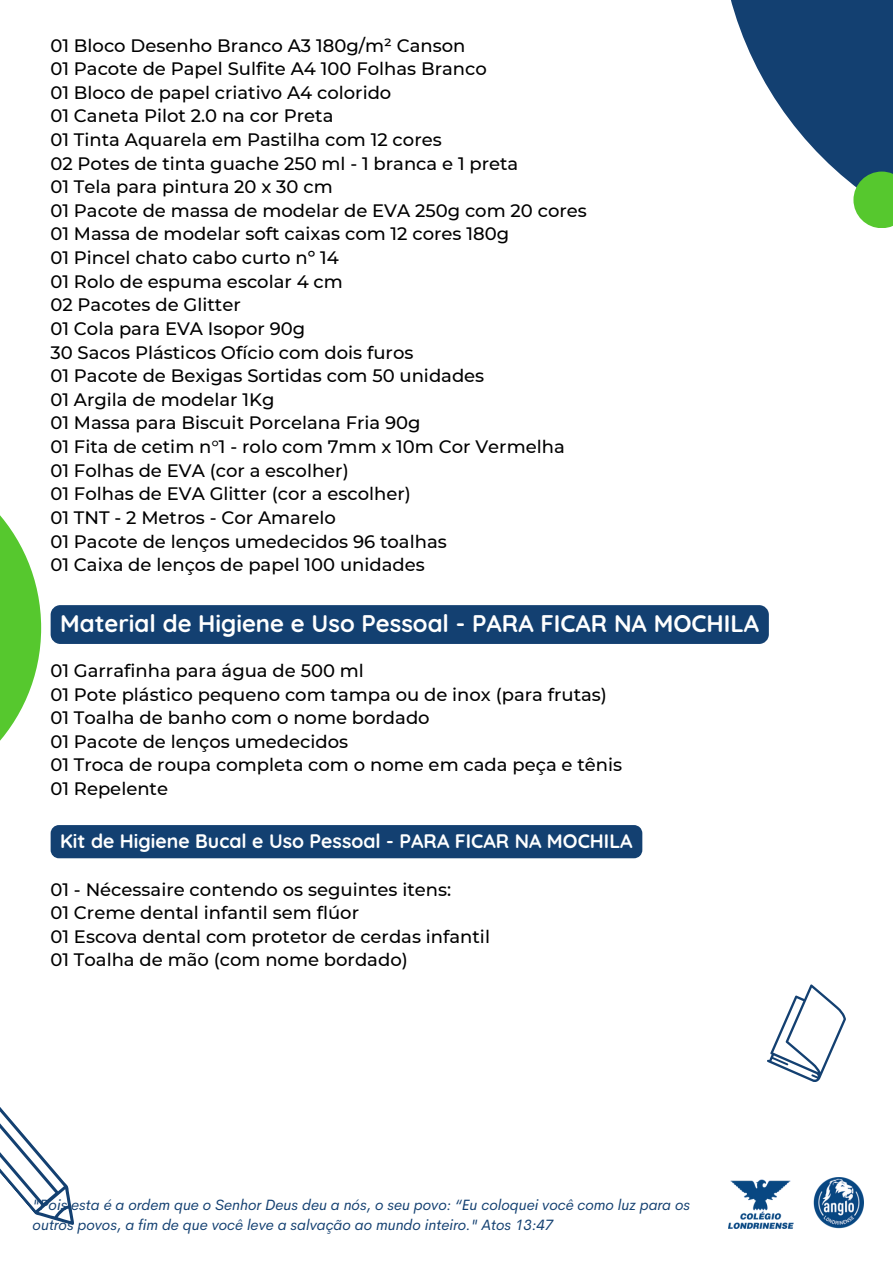
<style>
.page{position:relative;width:893px;height:1264px;background:#fff}
.page>*{position:absolute;margin:0;border:0;box-sizing:border-box;transform-origin:0 0}
.t1{font:700 24px "Quicksand";color:#fff}
.t2{font:700 19.5px "Quicksand";color:#fff}
.t3{font:500 18px "Montserrat";color:#000}
.t4{font:italic 15px/19px "Cerebri Sans";color:#134071}
</style>
<div class="page">
<svg style="left:0;top:515px;width:41px;height:226px;fill:#56c82e"></svg>
<svg style="left:731px;top:0;width:161px;height:185px;fill:#134071"></svg>
<svg style="left:0;top:1107px;width:74px;height:118px"></svg>
<svg style="left:767px;top:984px;width:79px;height:98px"></svg>
<svg style="left:853px;top:171px;width:39px;height:57px;background:#60c147"></svg>
<div style="left:51px;top:605px;width:717px;height:39px;background:#134071;border-radius:10px"></div>
<div style="left:51px;top:825px;width:591px;height:33px;background:#134071"></div>
<img style="left:728px;top:1177px;width:135px;height:51px">
<p class="t3" style="left:50px;top:34px;width:416px">01 Bloco Desenho Branco A3 180g/m² Canson</p>
<p class="t3" style="left:50px;top:58px;width:438px">01 Pacote de Papel Sulfite A4 100 Folhas Branco</p>
<p class="t3" style="left:50px;top:81px;width:342px">01 Bloco de papel criativo A4 colorido</p>
<p class="t3" style="left:50px;top:105px;width:284px">01 Caneta Pilot 2.0 na cor Preta</p>
<p class="t3" style="left:50px;top:129px;width:393px">01 Tinta Aquarela em Pastilha com 12 cores</p>
<p class="t3" style="left:50px;top:152px;width:469px">02 Potes de tinta guache 250 ml - 1 branca e 1 preta</p>
<p class="t3" style="left:50px;top:176px;width:284px">01 Tela para pintura 20 x 30 cm</p>
<p class="t3" style="left:50px;top:199px;width:538px">01 Pacote de massa de modelar de EVA 250g com 20 cores</p>
<p class="t3" style="left:50px;top:223px;width:460px">01 Massa de modelar soft caixas com 12 cores 180g</p>
<p class="t3" style="left:50px;top:247px;width:290px">01 Pincel chato cabo curto nº 14</p>
<p class="t3" style="left:50px;top:270px;width:294px">01 Rolo de espuma escolar 4 cm</p>
<p class="t3" style="left:50px;top:294px;width:192px">02 Pacotes de Glitter</p>
<p class="t3" style="left:50px;top:317px;width:256px">01 Cola para EVA Isopor 90g</p>
<p class="t3" style="left:50px;top:341px;width:364px">30 Sacos Plásticos Ofício com dois furos</p>
<p class="t3" style="left:50px;top:365px;width:435px">01 Pacote de Bexigas Sortidas com 50 unidades</p>
<p class="t3" style="left:50px;top:388px;width:225px">01 Argila de modelar 1Kg</p>
<p class="t3" style="left:50px;top:412px;width:371px">01 Massa para Biscuit Porcelana Fria 90g</p>
<p class="t3" style="left:50px;top:435px;width:515px">01 Fita de cetim n°1 - rolo com 7mm x 10m Cor Vermelha</p>
<p class="t3" style="left:50px;top:459px;width:300px">01 Folhas de EVA (cor a escolher)</p>
<p class="t3" style="left:50px;top:483px;width:362px">01 Folhas de EVA Glitter (cor a escolher)</p>
<p class="t3" style="left:50px;top:506px;width:287px">01 TNT - 2 Metros - Cor Amarelo</p>
<p class="t3" style="left:50px;top:530px;width:398px">01 Pacote de lenços umedecidos 96 toalhas</p>
<p class="t3" style="left:50px;top:553px;width:376px">01 Caixa de lenços de papel 100 unidades</p>
<p class="t1" style="left:60px;top:608px;width:700px">Material de Higiene e Uso Pessoal - PARA FICAR NA MOCHILA</p>
<p class="t3" style="left:50px;top:659px;width:315px">01 Garrafinha para água de 500 ml</p>
<p class="t3" style="left:50px;top:683px;width:558px">01 Pote plástico pequeno com tampa ou de inox (para frutas)</p>
<p class="t3" style="left:50px;top:706px;width:381px">01 Toalha de banho com o nome bordado</p>
<p class="t3" style="left:50px;top:730px;width:299px">01 Pacote de lenços umedecidos</p>
<p class="t3" style="left:50px;top:754px;width:573px">01 Troca de roupa completa com o nome em cada peça e tênis</p>
<p class="t3" style="left:50px;top:777px;width:119px">01 Repelente</p>
<p class="t2" style="left:60px;top:828px;width:574px">Kit de Higiene Bucal e Uso Pessoal - PARA FICAR NA MOCHILA</p>
<p class="t3" style="left:50px;top:878px;width:402px">01 - Nécessaire contendo os seguintes itens:</p>
<p class="t3" style="left:50px;top:901px;width:310px">01 Creme dental infantil sem flúor</p>
<p class="t3" style="left:50px;top:925px;width:441px">01 Escova dental com protetor de cerdas infantil</p>
<p class="t3" style="left:50px;top:949px;width:359px">01 Toalha de mão (com nome bordado)</p>
<p class="t4" style="left:33px;top:1195px;width:659px">"Pois esta é a ordem que o Senhor Deus deu a nós, o seu povo: “Eu coloquei você como luz para os outros povos, a fim de que você leve a salvação ao mundo inteiro." Atos 13:47</p>
</div>
